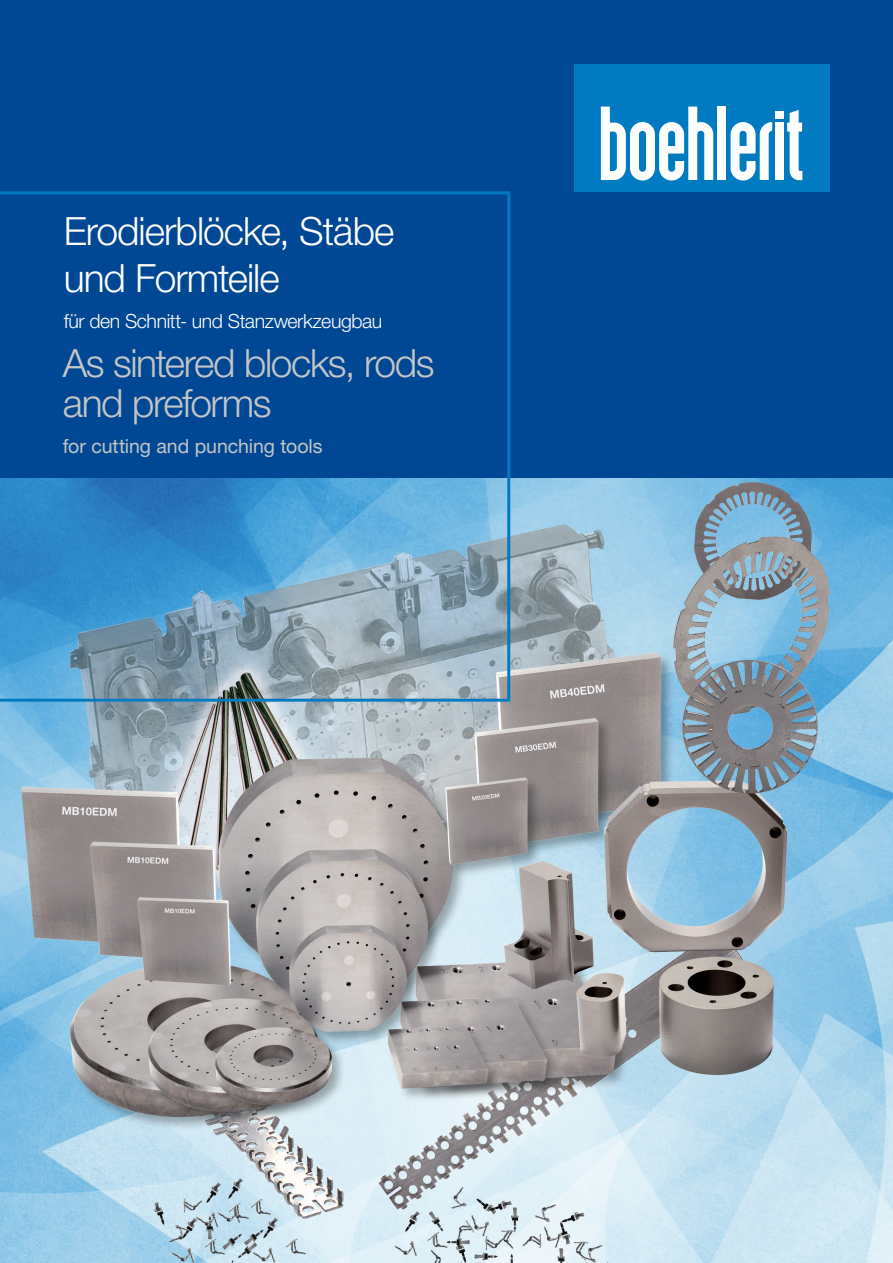
<style>
.page{position:relative;width:893px;height:1263px;background:#004893}
.page>*{position:absolute;margin:0;border:0;box-sizing:border-box;transform-origin:0 0}
.t1{font:300 39px/40.5px "Helvetica Neue LT Std";letter-spacing:-.035em;color:#c5c6c6}
.t2{font:300 39px/46.8px "Helvetica Neue LT Std";letter-spacing:-.025em;color:#fff}
.t3{font:300 19.5px "Helvetica Neue LT Std";letter-spacing:-.02em;color:#fff}
.t4{font:19.5px "Helvetica Neue LT Std";letter-spacing:-.005em;color:#c5c6c6}
</style>
<div class="page">
<div style="left:574px;top:64px;width:255px;height:127px;background:#007bc1"></div>
<div style="left:775px;top:111px;width:9px;height:8px;background:#fff"></div>
<div style="left:775px;top:123px;width:9px;height:57px;background:#fff"></div>
<div style="left:717px;top:107px;width:9px;height:73px;background:#fff"></div>
<svg style="left:731px;top:122px;width:41px;height:58px"></svg>
<svg style="left:787px;top:110px;width:15px;height:70px"></svg>
<svg style="left:601px;top:107px;width:112px;height:73px"></svg>
<img style="left:0;top:478px;width:893px;height:785px">
<svg style="left:0;top:191px;width:510px;height:511px"></svg>
<h1 class="t2" style="left:64px;top:207px;width:332px">Erodierblöcke, Stäbe und Formteile</h1>
<p class="t3" style="left:64px;top:309px;width:320px">für den Schnitt- und Stanzwerkzeugbau</p>
<h1 class="t1" style="left:63px;top:342px;width:373px">As sintered blocks, rods and preforms</h1>
<p class="t4" style="left:63px;top:434px;width:261px">for cutting and punching tools</p>
</div>
